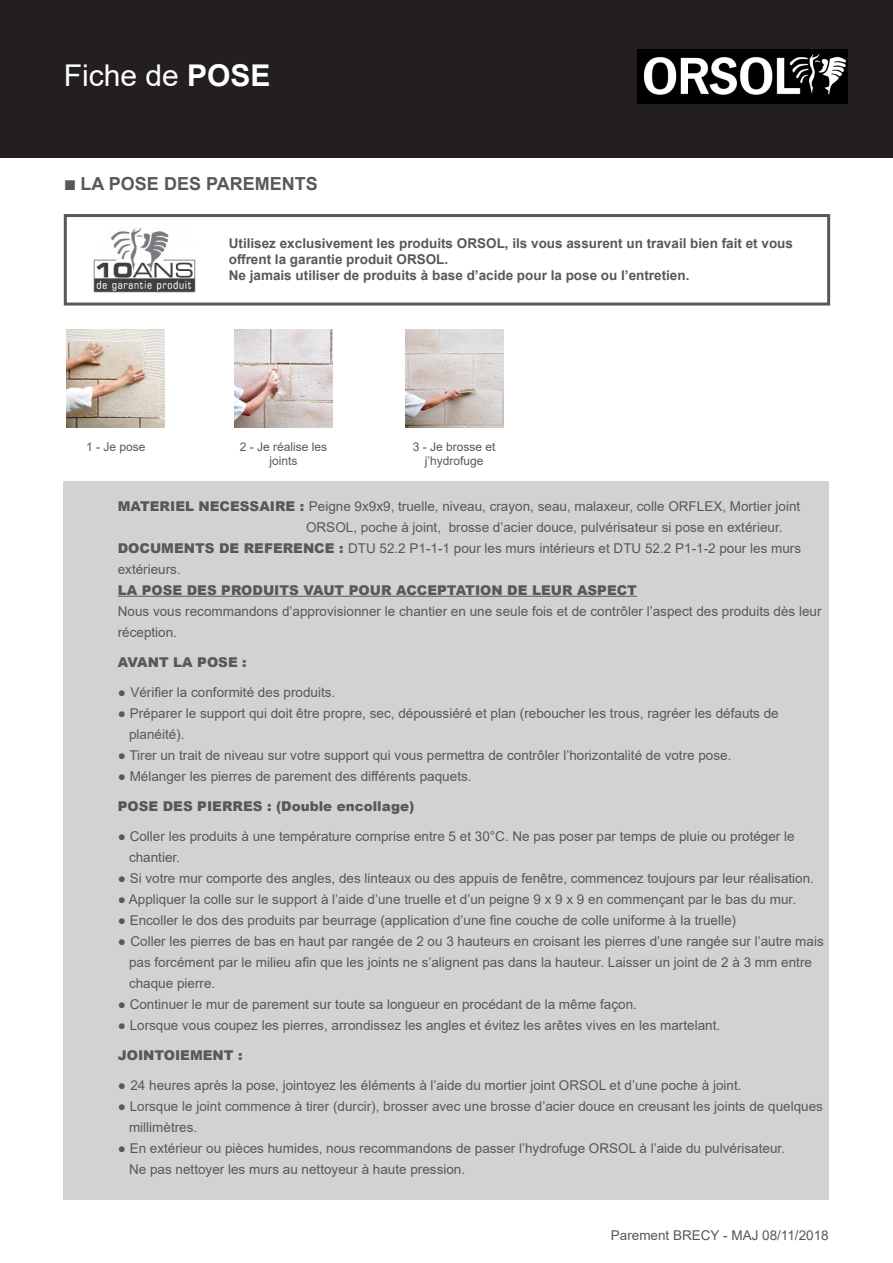
<style>
.page{position:relative;width:893px;height:1263px;background:#fff}
.page>*{position:absolute;margin:0;border:0;box-sizing:border-box;transform-origin:0 0}
.t1{font:30px "Arial";color:#fff}
.t2{font:700 18px "Arial";color:#57585a}
.t3{font:13.5px/21px "Arial";color:#57585a}
.t4{font:700 13.5px/16.2px "Arial";color:#57585a}
.t5{font:900 13.5px "Arial";color:#57585a}
.t6{font:12px/14.4px "Arial";color:#57585a;text-align:center}
.s1{font-weight:700}
.s2{font-size:21px}
.s3{font-weight:900}
</style>
<div class="page">
<div style="left:0;top:0;width:893px;height:157px;background:#231f20"></div>
<img style="left:638px;top:50px;width:209px;height:53px">
<div style="left:64px;top:214px;width:766px;height:92px;border:3px solid #57585a"></div>
<img style="left:93px;top:227px;width:103px;height:66px">
<img style="left:67px;top:329px;width:98px;height:98px">
<img style="left:235px;top:329px;width:97px;height:98px">
<img style="left:405px;top:329px;width:98px;height:98px">
<div style="left:64px;top:481px;width:765px;height:718px;background:#d1d2d4"></div>
<hr style="left:118px;top:596px;width:519px;height:1px;background:#57585a">
<h1 class="t1" style="left:64px;top:64px;width:208px">Fiche de <span class="s1">POSE</span></h1>
<h2 class="t2" style="left:64px;top:177px;width:255px"><span class="s2">■</span> LA POSE DES PAREMENTS</h2>
<p class="t4" style="left:229px;top:236px;width:566px">Utilisez exclusivement les produits ORSOL, ils vous assurent un travail bien fait et vous offrent la garantie produit ORSOL.<br>Ne jamais utiliser de produits à base d’acide pour la pose ou l’entretien.</p>
<p class="t6" style="left:86px;top:441px;width:61px">1 - Je pose</p>
<p class="t6" style="left:240px;top:441px;width:89px">2 - Je réalise les joints</p>
<p class="t6" style="left:413px;top:441px;width:84px">3 - Je brosse et j’hydrofuge</p>
<p class="t3" style="left:118px;top:496px;width:684px"><span class="s3">MATERIEL NECESSAIRE :</span> Peigne 9x9x9, truelle, niveau, crayon, seau, malaxeur, colle ORFLEX, Mortier joint</p>
<p class="t3" style="left:306px;top:517px;width:478px">ORSOL, poche à joint, brosse d’acier douce, pulvérisateur si pose en extérieur.</p>
<p class="t3" style="left:118px;top:538px;width:685px"><span class="s3">DOCUMENTS DE REFERENCE :</span> DTU 52.2 P1-1-1 pour les murs intérieurs et DTU 52.2 P1-1-2 pour les murs</p>
<p class="t3" style="left:118px;top:559px;width:65px">extérieurs.</p>
<p class="t5" style="left:118px;top:585px;width:521px">LA POSE DES PRODUITS VAUT POUR ACCEPTATION DE LEUR ASPECT</p>
<p class="t3" style="left:118px;top:601px;width:705px">Nous vous recommandons d’approvisionner le chantier en une seule fois et de contrôler l’aspect des produits dès leur réception.</p>
<p class="t5" style="left:118px;top:657px;width:130px">AVANT LA POSE :</p>
<p class="t3" style="left:118px;top:681px;width:219px">● Vérifier la conformité des produits.</p>
<p class="t3" style="left:129px;top:702px;width:651px;text-indent:-11px">● Préparer le support qui doit être propre, sec, dépoussiéré et plan (reboucher les trous, ragréer les défauts de planéité).</p>
<p class="t3" style="left:118px;top:744px;width:615px">● Tirer un trait de niveau sur votre support qui vous permettra de contrôler l’horizontalité de votre pose.</p>
<p class="t3" style="left:118px;top:765px;width:355px">● Mélanger les pierres de parement des différents paquets.</p>
<p class="t5" style="left:118px;top:801px;width:298px">POSE DES PIERRES : (Double encollage)</p>
<p class="t3" style="left:129px;top:825px;width:667px;text-indent:-11px">● Coller les produits à une température comprise entre 5 et 30°C. Ne pas poser par temps de pluie ou protéger le chantier.</p>
<p class="t3" style="left:118px;top:867px;width:698px">● Si votre mur comporte des angles, des linteaux ou des appuis de fenêtre, commencez toujours par leur réalisation.</p>
<p class="t3" style="left:118px;top:888px;width:680px">● Appliquer la colle sur le support à l’aide d’une truelle et d’un peigne 9 x 9 x 9 en commençant par le bas du mur.</p>
<p class="t3" style="left:118px;top:909px;width:620px">● Encoller le dos des produits par beurrage (application d’une fine couche de colle uniforme à la truelle)</p>
<p class="t3" style="left:129px;top:930px;width:696px;text-indent:-11px">● Coller les pierres de bas en haut par rangée de 2 ou 3 hauteurs en croisant les pierres d’une rangée sur l’autre mais pas forcément par le milieu afin que les joints ne s’alignent pas dans la hauteur. Laisser un joint de 2 à 3 mm entre chaque pierre.</p>
<p class="t3" style="left:118px;top:993px;width:521px">● Continuer le mur de parement sur toute sa longueur en procédant de la même façon.</p>
<p class="t3" style="left:118px;top:1014px;width:604px">● Lorsque vous coupez les pierres, arrondissez les angles et évitez les arêtes vives en les martelant.</p>
<p class="t5" style="left:118px;top:1050px;width:126px">JOINTOIEMENT :</p>
<p class="t3" style="left:118px;top:1074px;width:625px">● 24 heures après la pose, jointoyez les éléments à l’aide du mortier joint ORSOL et d’une poche à joint.</p>
<p class="t3" style="left:129px;top:1095px;width:695px;text-indent:-11px">● Lorsque le joint commence à tirer (durcir), brosser avec une brosse d’acier douce en creusant les joints de quelques millimètres.</p>
<p class="t3" style="left:129px;top:1137px;width:658px;text-indent:-11px">● En extérieur ou pièces humides, nous recommandons de passer l’hydrofuge ORSOL à l’aide du pulvérisateur.<br>Ne pas nettoyer les murs au nettoyeur à haute pression.</p>
<p class="t3" style="left:611px;top:1226px;width:219px">Parement BRECY - MAJ 08/11/2018</p>
</div>
